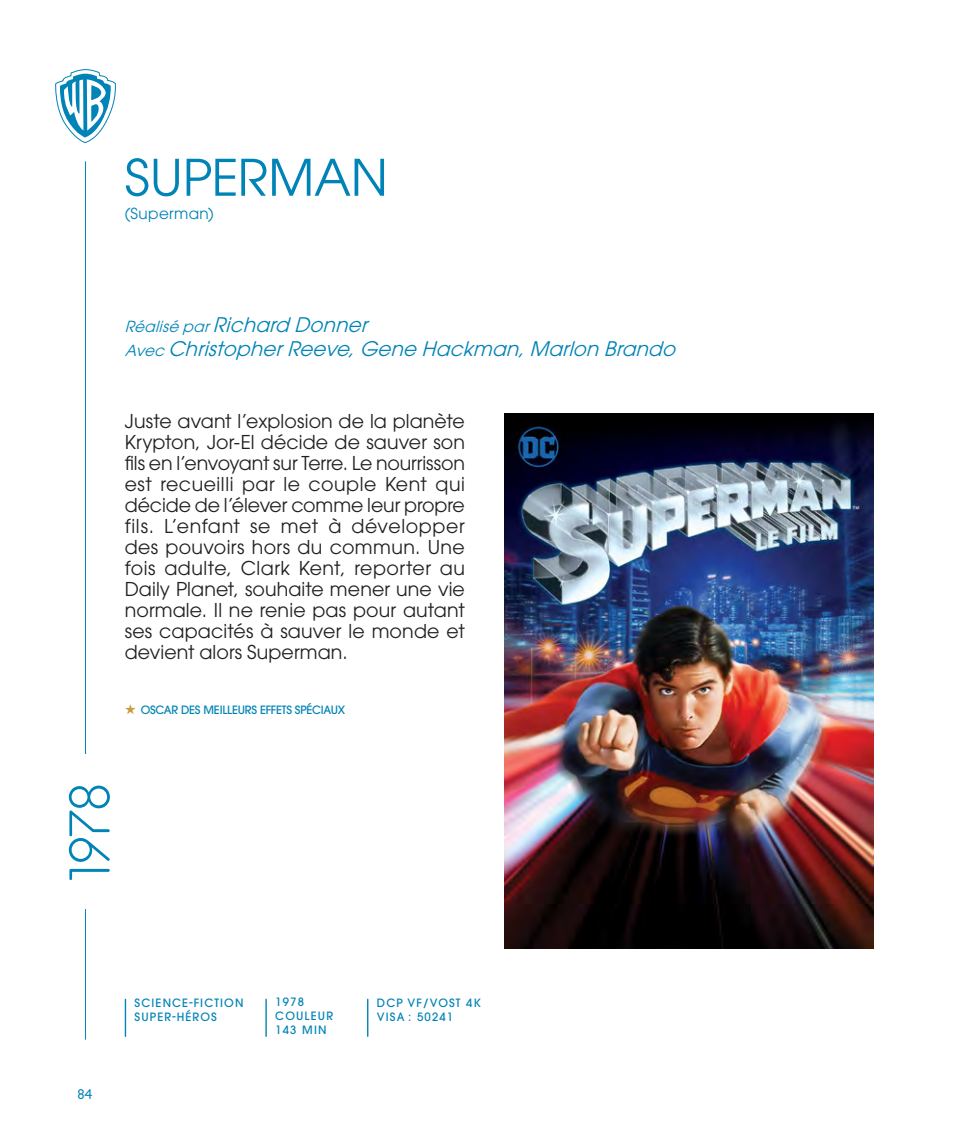
<style>
.page{position:relative;width:964px;height:1134px;background:#fff}
.page>*{position:absolute;margin:0;border:0;box-sizing:border-box;transform-origin:0 0}
.t1{font:57px "BC Alphapipe L";color:#0083b6}
.Titre{font:50px "ITC Avant Garde Pro";letter-spacing:-.005em;color:#0083b6}
.t2{font:italic 20px "ITC Avant Garde Pro";color:#0083b6}
.t3{font:19px/21px "ITC Avant Garde Pro";letter-spacing:.01em;color:#231f20;text-align:justify}
.Titre-2{font:15.2px "ITC Avant Garde Pro";letter-spacing:.025em;color:#0083b6}
.t4{font:14px "BC Alphapipe RB";color:#0083b6}
.t5{font:500 11.4px/13.6px "ITC Avant Garde Pro";letter-spacing:.1em;color:#0083b6}
.t6{font:500 11.4px "ITC Avant Garde Pro";letter-spacing:-.02em;color:#0083b6}
.s1{font-size:15.2px}
.s2{color:#c99c40}
</style>
<div class="page">
<hr style="left:85px;top:161px;width:1px;height:878px;background:#0083b6">
<svg style="left:55px;top:69px;width:61px;height:74px"></svg>
<hr style="left:125px;top:999px;width:1px;height:37px;background:#0083b6">
<hr style="left:265px;top:999px;width:2px;height:37px;background:#0083b6">
<hr style="left:367px;top:999px;width:1px;height:37px;background:#0083b6">
<div style="left:57px;top:754px;width:59px;height:155px;background:#fff"></div>
<img style="left:505px;top:414px;width:368px;height:534px">
<p class="Titre" style="left:125px;top:146px;width:265px">SUPERMAN</p>
<p class="Titre-2" style="left:125px;top:204px;width:90px">(Superman)</p>
<p class="t2" style="left:125px;top:313px;width:250px"><span class="s1">Réalisé par</span> Richard Donner</p>
<p class="t2" style="left:125px;top:337px;width:558px"><span class="s1">Avec</span> ChristopherReeve,Gene Hackman,Marlon Brando</p>
<p class="t3" style="left:125px;top:410px;width:342px">Juste avant l’explosion de la planète Krypton, Jor-El décide de sauver son fils en l’envoyant sur Terre. Le nourrisson est recueilli par le couple Kent qui décide de l’élever comme leur propre fils. L’enfant se met à développer des pouvoirs hors du commun. Une fois adulte, Clark Kent, reporter au Daily Planet, souhaite mener une vie normale. Il ne renie pas pour autant ses capacités à sauver le monde et devient alors Superman.</p>
<p class="t6" style="left:125px;top:702px;width:222px"><span class="s2">★</span> OSCAR DES MEILLEURS EFFETS SPÉCIAUX</p>
<p class="t1" style="left:54px;top:881px;width:99px;rotate:-90deg">1978</p>
<p class="t4" style="left:78px;top:1085px;width:17px">84</p>
<p class="t5" style="left:135px;top:996px;width:110px">SCIENCE-FICTION<br>SUPER-HÉROS</p>
<p class="t5" style="left:275px;top:995px;width:30px">1978</p>
<p class="t5" style="left:275px;top:1009px;width:59px">COULEUR</p>
<p class="t5" style="left:275px;top:1023px;width:53px">143 MIN</p>
<p class="t5" style="left:377px;top:996px;width:105px">DCP VF/VOST 4K</p>
<p class="t5" style="left:377px;top:1010px;width:78px">VISA : 50241</p>
</div>
